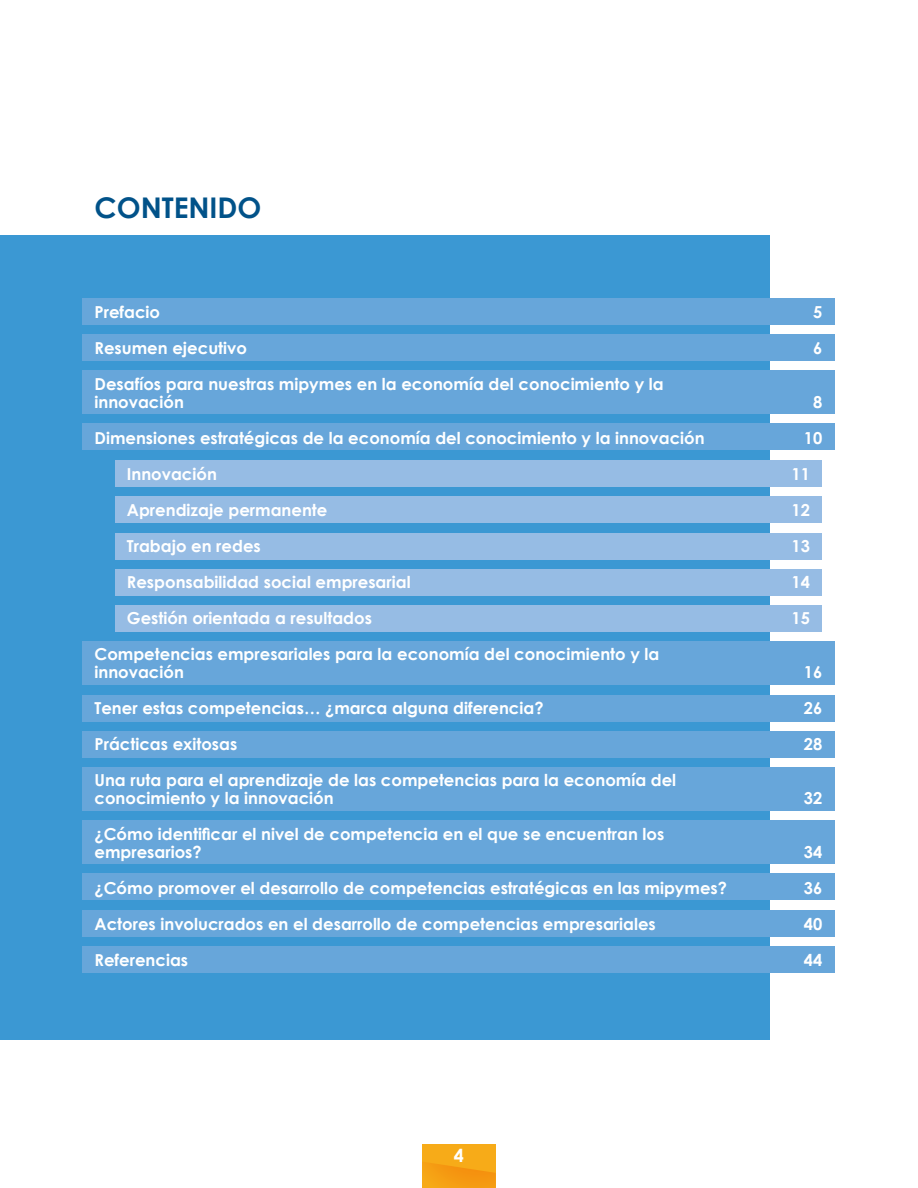
<style>
.page{position:relative;width:918px;height:1188px;background:#fff}
.page>*{position:absolute;margin:0;border:0;box-sizing:border-box;transform-origin:0 0}
.t1{font:700 28.5px "Century Gothic";color:#015289}
.t2{font:700 18px "Century Gothic";color:#fff}
.t3{font:700 16.5px/36px "Century Gothic";color:#fff}
</style>
<div class="page">
<div style="left:0;top:235px;width:770px;height:805px;background:#3b98d3"></div>
<div style="left:82px;top:298px;width:753px;height:26px;background:#67a6da"></div>
<div style="left:82px;top:334px;width:753px;height:27px;background:#67a6da"></div>
<div style="left:82px;top:424px;width:753px;height:26px;background:#67a6da"></div>
<div style="left:82px;top:695px;width:753px;height:26px;background:#67a6da"></div>
<div style="left:82px;top:874px;width:753px;height:26px;background:#67a6da"></div>
<div style="left:82px;top:731px;width:753px;height:27px;background:#67a6da"></div>
<div style="left:82px;top:910px;width:753px;height:27px;background:#67a6da"></div>
<div style="left:82px;top:946px;width:753px;height:27px;background:#67a6da"></div>
<div style="left:116px;top:460px;width:706px;height:27px;background:#96bce4"></div>
<div style="left:116px;top:496px;width:706px;height:27px;background:#96bce4"></div>
<div style="left:116px;top:533px;width:706px;height:26px;background:#96bce4"></div>
<div style="left:116px;top:569px;width:706px;height:27px;background:#96bce4"></div>
<div style="left:116px;top:605px;width:706px;height:27px;background:#96bce4"></div>
<div style="left:82px;top:371px;width:753px;height:43px;background:#67a6da"></div>
<div style="left:82px;top:642px;width:753px;height:43px;background:#67a6da"></div>
<div style="left:82px;top:768px;width:753px;height:43px;background:#67a6da"></div>
<div style="left:82px;top:821px;width:753px;height:43px;background:#67a6da"></div>
<hr style="left:917px;top:161px;width:1px;height:137px;background:#f7ab18">
<div style="left:422px;top:1144px;width:74px;height:44px;background:#f7ab18"></div>
<svg style="left:425px;top:1163px;width:71px;height:25px"></svg>
<h1 class="t1" style="left:94px;top:189px;width:169px">CONTENIDO</h1>
<p class="t3" style="left:94px;top:293px;width:571px">Prefacio<br>Resumen ejecutivo<br>Desafíos para nuestras mipymes en la economía del conocimiento y la</p>
<p class="t3" style="left:94px;top:383px;width:91px">innovación</p>
<p class="t3" style="left:94px;top:419px;width:612px">Dimensiones estratégicas de la economía del conocimiento y la innovación</p>
<p class="t3" style="left:127px;top:455px;width:92px">Innovación</p>
<p class="t3" style="left:127px;top:491px;width:202px">Aprendizaje permanente</p>
<p class="t3" style="left:127px;top:527px;width:135px">Trabajo en redes</p>
<p class="t3" style="left:127px;top:563px;width:285px">Responsabilidad social empresarial</p>
<p class="t3" style="left:127px;top:599px;width:247px">Gestión orientada a resultados</p>
<p class="t3" style="left:94px;top:635px;width:566px">Competencias empresariales para la economía del conocimiento y la</p>
<p class="t3" style="left:94px;top:653px;width:583px">innovación<br>Tener estas competencias… ¿marca alguna diferencia?<br>Prácticas exitosas<br>Una ruta para el aprendizaje de las competencias para la economía del</p>
<p class="t3" style="left:94px;top:779px;width:571px">conocimiento y la innovación<br>¿Cómo identificar el nivel de competencia en el que se encuentran los</p>
<p class="t3" style="left:94px;top:833px;width:634px">empresarios?<br>¿Cómo promover el desarrollo de competencias estratégicas en las mipymes?<br>Actores involucrados en el desarrollo de competencias empresariales Referencias</p>
<p class="t3" style="left:813px;top:293px;width:11px">5<br>6</p>
<p class="t3" style="left:813px;top:383px;width:11px">8</p>
<p class="t3" style="left:804px;top:419px;width:20px">10</p>
<p class="t3" style="left:792px;top:455px;width:20px">11</p>
<p class="t3" style="left:792px;top:491px;width:20px">12</p>
<p class="t3" style="left:792px;top:527px;width:20px">13</p>
<p class="t3" style="left:792px;top:564px;width:20px">14</p>
<p class="t3" style="left:792px;top:600px;width:20px">15</p>
<p class="t3" style="left:804px;top:654px;width:20px;text-align:justify">16<br>26<br>28</p>
<p class="t3" style="left:804px;top:780px;width:20px">32</p>
<p class="t3" style="left:804px;top:834px;width:20px;text-align:justify">34<br>36<br>40<br>44</p>
<p class="t2" style="left:454px;top:1144px;width:12px">4</p>
</div>
